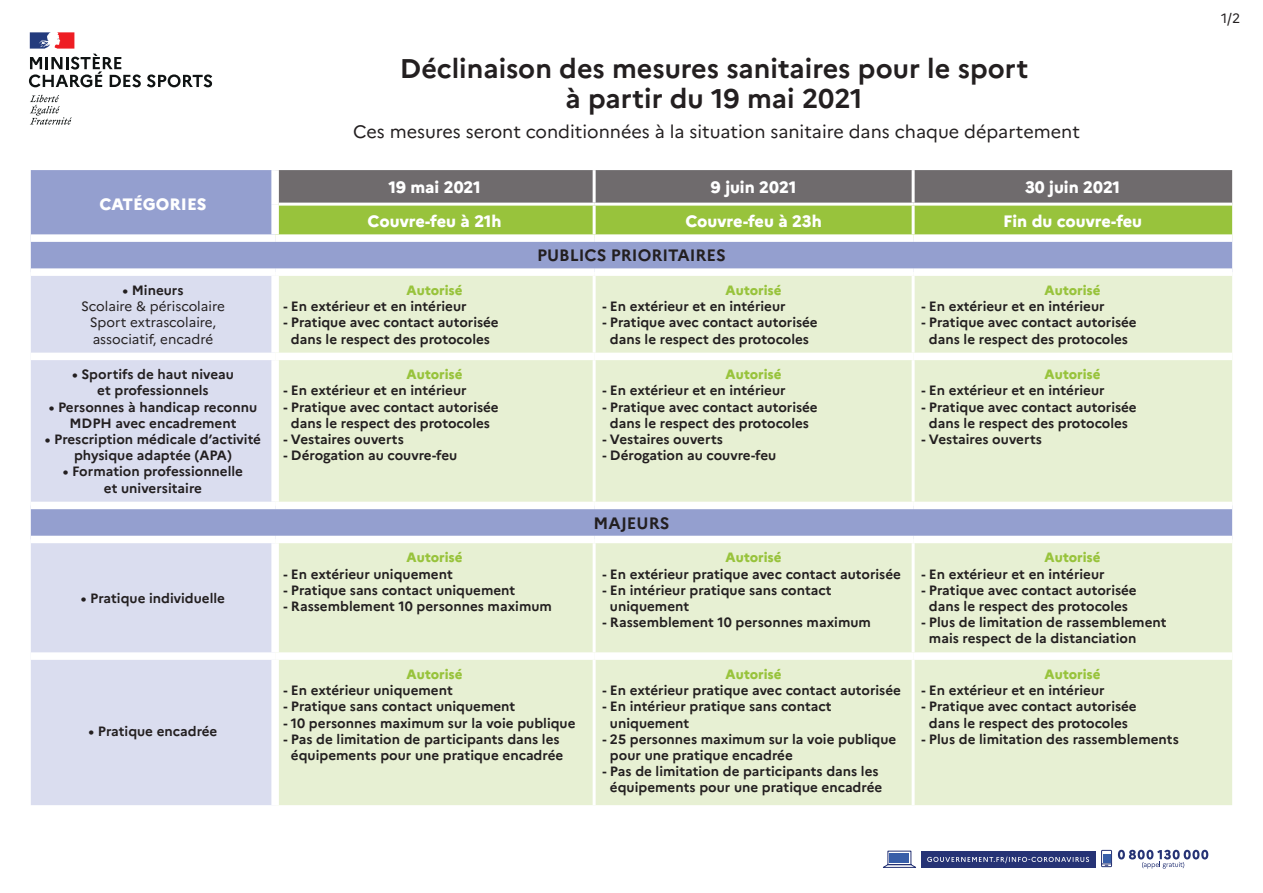
<style>
.page{position:relative;width:1263px;height:893px;background:#fff}
.page>*{position:absolute;margin:0;border:0;box-sizing:border-box;transform-origin:0 0}
.t1{font:700 27px/30px "Marianne";color:#231f20;text-align:center}
.t2{font:18px "Marianne";color:#231f20}
.t3{font:800 16.5px "Marianne";color:#fff}
.t4{font:700 16.5px "Marianne";color:#231f20}
.t5{font:700 13.5px/16.2px "Marianne";color:#231f20;text-align:center}
.t6{font:800 13.5px "Marianne";color:#98c33c}
.t7{font:13.5px/16.2px "Marianne";color:#231f20}
</style>
<div class="page">
<svg style="left:30px;top:95px;width:42px;height:30px"></svg>
<svg style="left:147px;top:74px;width:65px;height:13px"></svg>
<svg style="left:29px;top:32px;width:112px;height:55px"></svg>
<div style="left:31px;top:170px;width:1201px;height:98px;background:#949fcf"></div>
<svg style="left:279px;top:170px;width:953px;height:64px"></svg>
<div style="left:31px;top:276px;width:244px;height:529px;background:#daddef"></div>
<div style="left:275px;top:276px;width:957px;height:529px;background:#e7f0d3"></div>
<div style="left:271px;top:276px;width:8px;height:77px;background:#fff"></div>
<div style="left:31px;top:353px;width:244px;height:7px;background:#fff"></div>
<div style="left:275px;top:353px;width:319px;height:7px;background:#fff"></div>
<div style="left:271px;top:360px;width:8px;height:142px;background:#fff"></div>
<div style="left:594px;top:353px;width:319px;height:7px;background:#fff"></div>
<div style="left:913px;top:353px;width:319px;height:7px;background:#fff"></div>
<div style="left:31px;top:502px;width:244px;height:7px;background:#fff"></div>
<div style="left:275px;top:502px;width:319px;height:7px;background:#fff"></div>
<div style="left:594px;top:502px;width:319px;height:7px;background:#fff"></div>
<div style="left:913px;top:502px;width:319px;height:7px;background:#fff"></div>
<div style="left:31px;top:536px;width:244px;height:7px;background:#fff"></div>
<div style="left:275px;top:536px;width:319px;height:7px;background:#fff"></div>
<div style="left:271px;top:543px;width:8px;height:109px;background:#fff"></div>
<div style="left:594px;top:536px;width:319px;height:7px;background:#fff"></div>
<div style="left:913px;top:536px;width:319px;height:7px;background:#fff"></div>
<div style="left:31px;top:652px;width:244px;height:8px;background:#fff"></div>
<div style="left:275px;top:652px;width:319px;height:8px;background:#fff"></div>
<div style="left:271px;top:660px;width:8px;height:145px;background:#fff"></div>
<div style="left:594px;top:652px;width:319px;height:8px;background:#fff"></div>
<div style="left:913px;top:652px;width:319px;height:8px;background:#fff"></div>
<hr style="left:593px;top:276px;width:3px;height:77px;background:#fff">
<hr style="left:912px;top:276px;width:3px;height:77px;background:#fff">
<hr style="left:593px;top:360px;width:3px;height:142px;background:#fff">
<hr style="left:912px;top:360px;width:3px;height:142px;background:#fff">
<hr style="left:593px;top:543px;width:3px;height:109px;background:#fff">
<hr style="left:912px;top:543px;width:3px;height:109px;background:#fff">
<hr style="left:593px;top:660px;width:3px;height:145px;background:#fff">
<hr style="left:912px;top:660px;width:3px;height:145px;background:#fff">
<div style="left:271px;top:170px;width:8px;height:34px;background:#fff"></div>
<div style="left:271px;top:204px;width:8px;height:30px;background:#fff"></div>
<div style="left:31px;top:234px;width:244px;height:8px;background:#fff"></div>
<div style="left:275px;top:234px;width:319px;height:8px;background:#fff"></div>
<div style="left:594px;top:234px;width:319px;height:8px;background:#fff"></div>
<div style="left:913px;top:234px;width:319px;height:8px;background:#fff"></div>
<hr style="left:593px;top:170px;width:3px;height:33px;background:#fff">
<hr style="left:912px;top:170px;width:3px;height:33px;background:#fff">
<hr style="left:279px;top:203px;width:315px;height:3px;background:#fff">
<hr style="left:594px;top:203px;width:319px;height:3px;background:#fff">
<hr style="left:593px;top:206px;width:3px;height:28px;background:#fff">
<hr style="left:913px;top:203px;width:319px;height:3px;background:#fff">
<hr style="left:912px;top:206px;width:3px;height:28px;background:#fff">
<svg style="left:1118px;top:850px;width:90px;height:19px"></svg>
<svg style="left:1101px;top:850px;width:11px;height:17px"></svg>
<div style="left:1103px;top:854px;width:7px;height:9px;background:#385ea8"></div>
<svg style="left:883px;top:850px;width:33px;height:18px"></svg>
<div style="left:890px;top:853px;width:19px;height:10px;background:#385ea8"></div>
<div style="left:921px;top:851px;width:174px;height:17px;background:#263375"></div>
<svg style="left:927px;top:857px;width:162px;height:6px"></svg>
<p class="t3" style="left:99px;top:194px;width:109px">CATÉGORIES</p>
<p class="t5" style="left:122px;top:282px;width:63px">• Mineurs</p>
<p class="t7" style="left:81px;top:298px;width:145px">Scolaire &amp; périscolaire</p>
<p class="t7" style="left:90px;top:314px;width:128px">Sport extrascolaire, associatif, encadré</p>
<p class="t5" style="left:72px;top:366px;width:163px">• Sportifs de haut niveau et professionnels</p>
<p class="t5" style="left:49px;top:399px;width:210px">• Personnes à handicap reconnu<br>MDPH avec encadrement</p>
<p class="t5" style="left:45px;top:431px;width:218px">• Prescription médicale d’activité physique adaptée (APA)</p>
<p class="t5" style="left:63px;top:464px;width:182px">• Formation professionnelle et universitaire</p>
<p class="t5" style="left:81px;top:590px;width:146px">• Pratique individuelle</p>
<p class="t5" style="left:88px;top:723px;width:130px">• Pratique encadrée</p>
<p class="t1" style="left:400px;top:54px;width:630px">Déclinaison des mesures sanitaires pour le sport à partir du 19 mai 2021</p>
<p class="t2" style="left:353px;top:121px;width:728px">Ces mesures seront conditionnées à la situation sanitaire dans chaque département</p>
<p class="t3" style="left:388px;top:177px;width:94px">19 mai 2021</p>
<p class="t3" style="left:711px;top:177px;width:87px">9 juin 2021</p>
<p class="t3" style="left:1025px;top:177px;width:97px">30 juin 2021</p>
<p class="t3" style="left:368px;top:211px;width:136px">Couvre-feu à 21h</p>
<p class="t3" style="left:685px;top:211px;width:138px">Couvre-feu à 23h</p>
<p class="t3" style="left:1003px;top:211px;width:141px">Fin du couvre-feu</p>
<p class="t4" style="left:537px;top:245px;width:190px">PUBLICS PRIORITAIRES</p>
<p class="t6" style="left:407px;top:282px;width:58px">Autorisé</p>
<p class="t5" style="left:284px;top:298px;width:184px">- En extérieur et en intérieur</p>
<p class="t5" style="left:284px;top:314px;width:217px">- Pratique avec contact autorisée dans le respect des protocoles</p>
<p class="t6" style="left:407px;top:366px;width:58px">Autorisé</p>
<p class="t5" style="left:284px;top:383px;width:184px">- En extérieur et en intérieur</p>
<p class="t5" style="left:284px;top:399px;width:217px">- Pratique avec contact autorisée dans le respect des protocoles</p>
<p class="t5" style="left:284px;top:431px;width:122px">- Vestaires ouverts</p>
<p class="t5" style="left:284px;top:447px;width:175px">- Dérogation au couvre-feu</p>
<p class="t6" style="left:725px;top:282px;width:58px">Autorisé</p>
<p class="t5" style="left:603px;top:298px;width:184px">- En extérieur et en intérieur</p>
<p class="t5" style="left:603px;top:314px;width:217px">- Pratique avec contact autorisée dans le respect des protocoles</p>
<p class="t6" style="left:725px;top:366px;width:58px">Autorisé</p>
<p class="t5" style="left:603px;top:383px;width:184px">- En extérieur et en intérieur</p>
<p class="t5" style="left:603px;top:399px;width:217px">- Pratique avec contact autorisée dans le respect des protocoles</p>
<p class="t5" style="left:603px;top:431px;width:122px">- Vestaires ouverts</p>
<p class="t5" style="left:603px;top:447px;width:175px">- Dérogation au couvre-feu</p>
<p class="t6" style="left:407px;top:549px;width:58px">Autorisé</p>
<p class="t5" style="left:284px;top:566px;width:171px">- En extérieur uniquement</p>
<p class="t5" style="left:284px;top:582px;width:233px">- Pratique sans contact uniquement</p>
<p class="t5" style="left:284px;top:598px;width:270px">- Rassemblement 10 personnes maximum</p>
<p class="t6" style="left:407px;top:666px;width:58px">Autorisé</p>
<p class="t5" style="left:284px;top:682px;width:171px">- En extérieur uniquement</p>
<p class="t5" style="left:284px;top:698px;width:233px">- Pratique sans contact uniquement</p>
<p class="t5" style="left:284px;top:715px;width:293px">- 10 personnes maximum sur la voie publique</p>
<p class="t5" style="left:284px;top:731px;width:281px">- Pas de limitation de participants dans les équipements pour une pratique encadrée</p>
<p class="t4" style="left:594px;top:513px;width:77px">MAJEURS</p>
<p class="t6" style="left:725px;top:549px;width:58px">Autorisé</p>
<p class="t5" style="left:603px;top:566px;width:300px">- En extérieur pratique avec contact autorisée</p>
<p class="t5" style="left:610px;top:582px;width:223px;text-align:left;text-indent:-7px">- En intérieur pratique sans contact uniquement</p>
<p class="t5" style="left:603px;top:614px;width:270px">- Rassemblement 10 personnes maximum</p>
<p class="t6" style="left:725px;top:666px;width:58px">Autorisé</p>
<p class="t5" style="left:603px;top:682px;width:300px">- En extérieur pratique avec contact autorisée</p>
<p class="t5" style="left:610px;top:698px;width:223px;text-align:left;text-indent:-7px">- En intérieur pratique sans contact uniquement</p>
<p class="t5" style="left:610px;top:731px;width:288px;text-align:left;text-indent:-7px">- 25 personnes maximum sur la voie publique pour une pratique encadrée</p>
<p class="t5" style="left:603px;top:763px;width:281px">- Pas de limitation de participants dans les équipements pour une pratique encadrée</p>
<p class="t6" style="left:1044px;top:282px;width:58px">Autorisé</p>
<p class="t5" style="left:922px;top:298px;width:184px">- En extérieur et en intérieur</p>
<p class="t5" style="left:922px;top:314px;width:217px">- Pratique avec contact autorisée dans le respect des protocoles</p>
<p class="t6" style="left:1044px;top:366px;width:58px">Autorisé</p>
<p class="t5" style="left:922px;top:383px;width:184px">- En extérieur et en intérieur</p>
<p class="t5" style="left:922px;top:399px;width:217px">- Pratique avec contact autorisée dans le respect des protocoles</p>
<p class="t5" style="left:922px;top:431px;width:122px">- Vestaires ouverts</p>
<p class="t6" style="left:1044px;top:549px;width:58px">Autorisé</p>
<p class="t5" style="left:922px;top:566px;width:184px">- En extérieur et en intérieur</p>
<p class="t5" style="left:922px;top:582px;width:217px">- Pratique avec contact autorisée dans le respect des protocoles</p>
<p class="t5" style="left:929px;top:614px;width:239px;text-align:left;text-indent:-7px">- Plus de limitation de rassemblement mais respect de la distanciation</p>
<p class="t6" style="left:1044px;top:666px;width:58px">Autorisé</p>
<p class="t5" style="left:922px;top:682px;width:184px">- En extérieur et en intérieur</p>
<p class="t5" style="left:922px;top:698px;width:217px">- Pratique avec contact autorisée dans le respect des protocoles</p>
<p class="t5" style="left:922px;top:731px;width:259px">- Plus de limitation des rassemblements</p>
<p class="t7" style="left:1221px;top:10px;width:21px">1/2</p>
</div>
